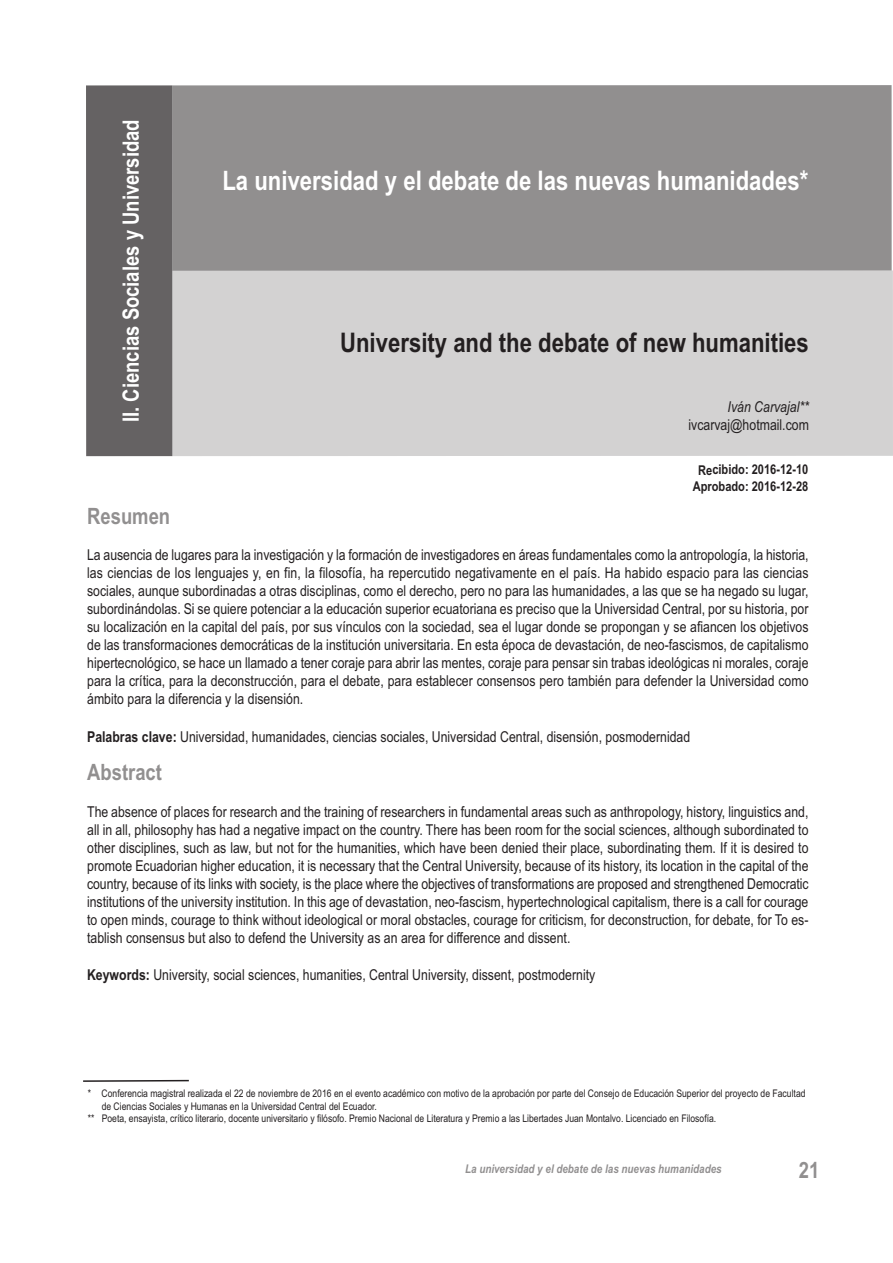
<style>
.page{position:relative;width:893px;height:1263px;background:#fff}
.page>*{position:absolute;margin:0;border:0;box-sizing:border-box;transform-origin:0 0}
.t1{font:700 27px "Arial Narrow";color:#fff}
.t2{font:700 27px "Arial Narrow";color:#231f20}
.t3{font:700 22.5px "Arial Narrow";color:#fff}
.t4{font:700 22.5px "Arial Narrow";color:rgb(35 31 32/.5)}
.t5{font:15px/18px "Arial Narrow";color:#231f20;text-align:justify}
.t6{font:italic 15px "Arial Narrow";color:#231f20}
.t7{font:700 13.5px/16.2px "Arial Narrow";color:#231f20;text-align:center}
.t8{font:italic 700 12px "Arial Narrow";color:rgb(35 31 32/.5)}
.t9{font:10.5px "Arial Narrow";color:#231f20}
.s1{font-weight:700}
</style>
<div class="page">
<div style="left:172px;top:85px;width:720px;height:186px;background:#918f8f"></div>
<div style="left:172px;top:270px;width:721px;height:186px;background:#d3d2d2"></div>
<div style="left:86px;top:85px;width:86px;height:371px;background:#656263"></div>
<svg style="left:83px;top:1079px;width:106px;height:3px"></svg>
<h2 class="t3" style="left:114px;top:422px;width:304px;rotate:-90deg">II. Ciencias Sociales y Univers di ad</h2>
<h1 class="t1" style="left:222px;top:160px;width:587px">La universidad y el debate de las nuevas humanidades*</h1>
<h1 class="t2" style="left:340px;top:322px;width:470px">University and the debate of new humanities</h1>
<p class="t6" style="left:728px;top:396px;width:83px">Iván Carvajal**</p>
<p class="t5" style="left:688px;top:415px;width:122px">ivcarvaj@hotmail.com</p>
<p class="t7" style="left:693px;top:461px;width:117px">Recibido: 2016-12-10<br>Aprobado: 2016-12-28</p>
<h2 class="t4" style="left:87px;top:499px;width:85px">Resumen</h2>
<p class="t5" style="left:87px;top:546px;width:723px">La ausencia de lugares para la investigación y la formación de investigadores en áreas fundamentales como la antropología, la historia, las ciencias de los lenguajes y, en fin, la filosofía, ha repercutido negativamente en el país. Ha habido espacio para las ciencias sociales, aunque subordinadas a otras disciplinas, como el derecho, pero no para las humanidades, a las que se ha negado su lugar, subordinándolas. Si se quiere potenciar a la educación superior ecuatoriana es preciso que la Universidad Central, por su historia, por su localización en la capital del país, por sus vínculos con la sociedad, sea el lugar donde se propongan y se afiancen los objetivos de las transformaciones democráticas de la institución universitaria. En esta época de devastación, de neo-fascismos, de capitalismo hipertecnológico, se hace un llamado a tener coraje para abrir las mentes, coraje para pensar sin trabas ideológicas ni morales, coraje para la crítica, para la deconstrucción, para el debate, para establecer consensos pero también para defender la Universidad como ámbito para la diferencia y la disensión.</p>
<p class="t5" style="left:87px;top:727px;width:605px"><span class="s1">Palabras clave:</span> Universidad, humanidades, ciencias sociales, Universidad Central, disensión, posmodernidad</p>
<h2 class="t4" style="left:87px;top:755px;width:76px">Abstract</h2>
<p class="t5" style="left:87px;top:802px;width:723px">The absence of places for research and the training of researchers in fundamental areas such as anthropology, history, linguistics and, all in all, philosophy has had a negative impact on the country. There has been room for the social sciences, although subordinated to other disciplines, such as law, but not for the humanities, which have been denied their place, subordinating them. If it is desired to promote Ecuadorian higher education, it is necessary that the Central University, because of its history, its location in the capital of the country, because of its links with society, is the place where the objectives of transformations are proposed and strengthened Democratic institutions of the university institution. In this age of devastation, neo-fascism, hypertechnological capitalism, there is a call for courage to open minds, courage to think without ideological or moral obstacles, courage for criticism, for deconstruction, for debate, for To es&shy;tablish consensus but also to defend the University as an area for difference and dissent.</p>
<p class="t5" style="left:87px;top:965px;width:510px"><span class="s1">Keywords:</span> University, social sciences, humanities, Central University, dissent, postmodernity</p>
<p class="t9" style="left:88px;top:1085px;width:719px">* Conferencia magistral realizada el 22 de noviembre de 2016 en el evento académico con motivo de la aprobación por parte del Consejo de Educación Superior del proyecto de Facultad</p>
<p class="t9" style="left:102px;top:1098px;width:277px">de Ciencias Sociales y Humanas en la Universidad Central del Ecuador.</p>
<p class="t9" style="left:88px;top:1111px;width:630px">** Poeta, ensayista, crítico literario, docente universitario y filósofo. Premio Nacional de Literatura y Premio a las Libertades Juan Montalvo. Licenciado en Filosofía.</p>
<p class="t8" style="left:465px;top:1159px;width:258px">La universidad y el debate de las nuevas humanidades</p>
<h2 class="t4" style="left:799px;top:1152px;width:22px">21</h2>
</div>
